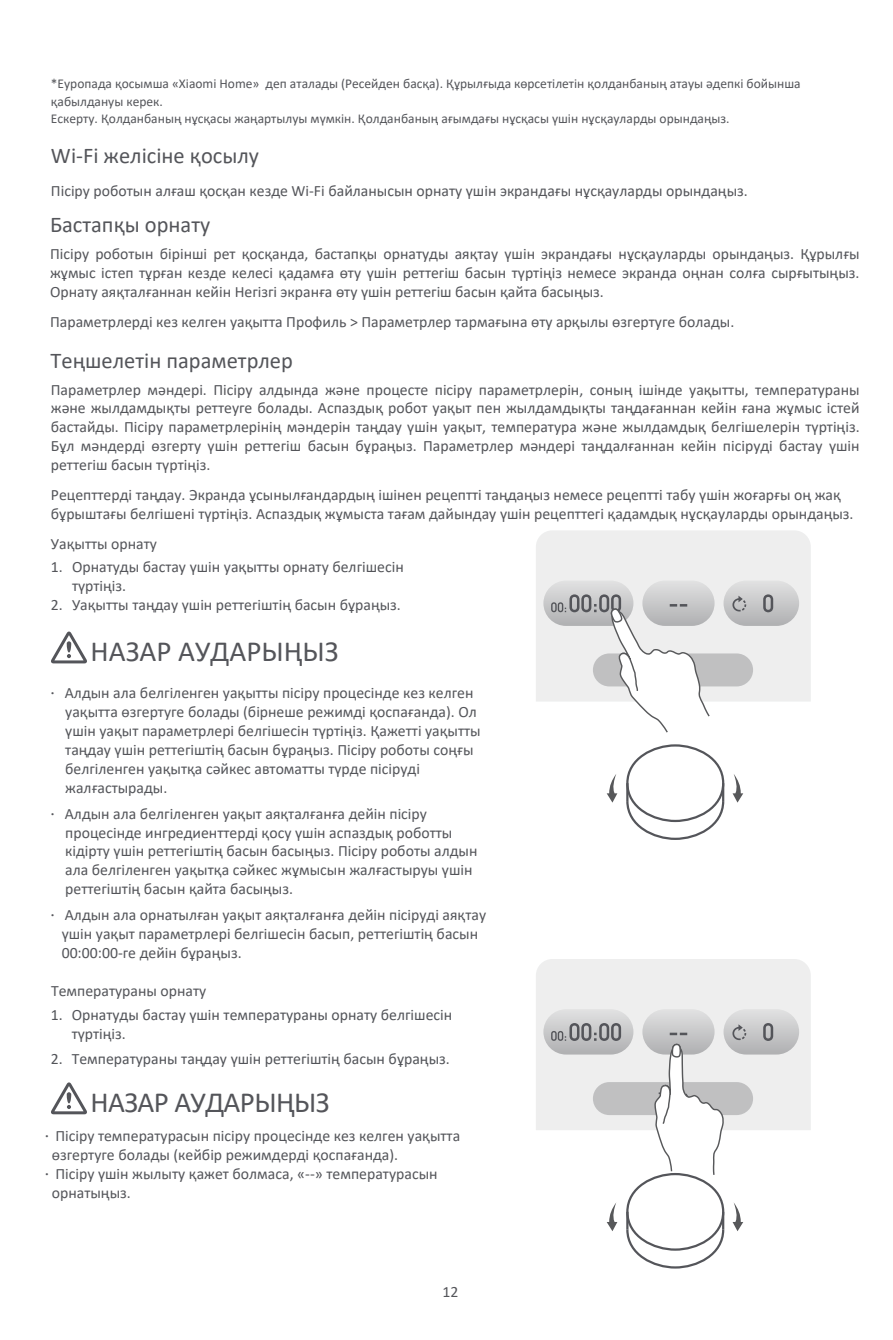
<style>
.page{position:relative;width:893px;height:1340px;background:#fff}
.page>*{position:absolute;margin:0;border:0;box-sizing:border-box;transform-origin:0 0}
.t1{font:29.25px "Calibri";letter-spacing:-.01em;color:#54555a}
.t2{font:22.5px "Calibri";color:#54555a}
.t3{font:15.75px/18.9px "Calibri";color:#54555a}
.t4{font:15.75px/18.9px "Calibri";color:#525459}
.t5{font:13.5px/17.8px "Calibri";color:#54555a}
.s1{font-family:"Adelle Sans CYR"}
</style>
<div class="page">
<svg style="left:51px;top:631px;width:36px;height:32px"></svg>
<svg style="left:51px;top:1082px;width:36px;height:32px"></svg>
<svg style="left:536px;top:530px;width:275px;height:203px"></svg>
<svg style="left:733px;top:774px;width:10px;height:28px"></svg>
<svg style="left:607px;top:774px;width:10px;height:28px"></svg>
<svg style="left:626px;top:783px;width:99px;height:57px"></svg>
<svg style="left:536px;top:959px;width:275px;height:217px"></svg>
<svg style="left:733px;top:1202px;width:10px;height:29px"></svg>
<svg style="left:607px;top:1203px;width:10px;height:28px"></svg>
<svg style="left:626px;top:1211px;width:99px;height:58px"></svg>
<p class="t5" style="left:51px;top:74px;width:751px">*Еуропада қосымша «Xiaomi Home» деп аталады (Ресейден басқа). Құрылғыда көрсетілетін қолданбаның атауы әдепкі бойынша қабылдануы керек.<br>Ескерту. Қолданбаның нұсқасы жаңартылуы мүмкін. Қолданбаның ағымдағы нұсқасы үшін нұсқауларды орындаңыз.</p>
<h2 class="t2" style="left:51px;top:140px;width:210px">Wi-Fi желісіне қосылу</h2>
<p class="t3" style="left:51px;top:181px;width:698px">Пісіру роботын алғаш қосқан кезде Wi-Fi байланысын орнату үшін экрандағы нұсқауларды орындаңыз.</p>
<h2 class="t2" style="left:50px;top:208px;width:162px">Бастапқы орнату</h2>
<p class="t3" style="left:50px;top:244px;width:811px;text-align:justify">Пісіру роботын бірінші рет қосқанда, бастапқы орнатуды аяқтау үшін экрандағы нұсқауларды орындаңыз. Құрылғы жұмыс істеп тұрған кезде келесі қадамға өту үшін реттегіш басын түртіңіз немесе экранда оңнан солға сырғытыңыз.<br>Орнату аяқталғаннан кейін Негізгі экранға өту үшін реттегіш басын қайта басыңыз.</p>
<p class="t3" style="left:50px;top:312px;width:686px">Параметрлерді кез келген уақытта Профиль &gt; Параметрлер тармағына өту арқылы өзгертуге болады.</p>
<h2 class="t2" style="left:51px;top:344px;width:244px">Теңшелетін параметрлер</h2>
<p class="t3" style="left:51px;top:379px;width:810px;text-align:justify">Параметрлер мәндері. Пісіру алдында және процесте пісіру параметрлерін, соның ішінде уақытты, температураны және жылдамдықты реттеуге болады. Аспаздық робот уақыт пен жылдамдықты таңдағаннан кейін ғана жұмыс істей бастайды. Пісіру параметрлерінің мәндерін таңдау үшін уақыт, температура және жылдамдық белгішелерін түртіңіз.<br>Бұл мәндерді өзгерту үшін реттегіш басын бұраңыз. Параметрлер мәндері таңдалғаннан кейін пісіруді бастау үшін реттегіш басын түртіңіз.</p>
<p class="t3" style="left:51px;top:485px;width:804px">Рецепттерді таңдау. Экранда ұсынылғандардың ішінен рецептті таңдаңыз немесе рецептті табу үшін жоғарғы оң жақ бұрыштағы белгішені түртіңіз. Аспаздық жұмыста тағам дайындау үшін рецепттегі қадамдық нұсқауларды орындаңыз.</p>
<p class="t3" style="left:51px;top:534px;width:108px">Уақытты орнату</p>
<p class="t3" style="left:72px;top:557px;width:333px;text-indent:-21px">1. Орнатуды бастау үшін уақытты орнату белгішесін түртіңіз.</p>
<p class="t3" style="left:51px;top:595px;width:352px">2. Уақытты таңдау үшін реттегіштің басын бұраңыз.</p>
<h1 class="t1" style="left:91px;top:630px;width:250px">НАЗАР АУДАРЫҢЫЗ</h1>
<p class="t3" style="left:65px;top:683px;width:417px;text-indent:-14px"><span class="s1">·</span> Алдын ала белгіленген уақытты пісіру процесінде кез келген уақытта өзгертуге болады (бірнеше режимді қоспағанда). Ол үшін уақыт параметрлері белгішесін түртіңіз. Қажетті уақытты таңдау үшін реттегіштің басын бұраңыз. Пісіру роботы соңғы белгіленген уақытқа сәйкес автоматты түрде пісіруді жалғастырады.</p>
<p class="t3" style="left:65px;top:803px;width:414px;text-indent:-14px"><span class="s1">·</span> Алдын ала белгіленген уақыт аяқталғанға дейін пісіру процесінде ингредиенттерді қосу үшін аспаздық роботты кідірту үшін реттегіштің басын басыңыз. Пісіру роботы алдын ала белгіленген уақытқа сәйкес жұмысын жалғастыруы үшін реттегіштің басын қайта басыңыз.</p>
<p class="t3" style="left:62px;top:904px;width:426px;text-indent:-11px"><span class="s1">·</span> Алдын ала орнатылған уақыт аяқталғанға дейін пісіруді аяқтау үшін уақыт параметрлері белгішесін басып, реттегіштің басын<br>00:00:00-ге дейін бұраңыз.</p>
<p class="t3" style="left:51px;top:980px;width:157px">Температураны орнату</p>
<p class="t4" style="left:72px;top:1004px;width:382px;text-indent:-21px">1. Орнатуды бастау үшін температураны орнату белгішесін түртіңіз.</p>
<p class="t4" style="left:51px;top:1049px;width:401px">2. Температураны таңдау үшін реттегіштің басын бұраңыз.</p>
<h1 class="t1" style="left:91px;top:1081px;width:241px">НАЗАР АУДАРЫҢЫЗ</h1>
<p class="t3" style="left:45px;top:1125px;width:416px"><span class="s1">·</span> Пісіру температурасын пісіру процесінде кез келген уақытта</p>
<p class="t3" style="left:52px;top:1144px;width:348px">өзгертуге болады (кейбір режимдерді қоспағанда).</p>
<p class="t3" style="left:45px;top:1163px;width:394px"><span class="s1">·</span> Пісіру үшін жылыту қажет болмаса, «--» температурасын</p>
<p class="t3" style="left:52px;top:1182px;width:80px">орнатыңыз.</p>
<p class="t3" style="left:442px;top:1281px;width:17px">12</p>
</div>
